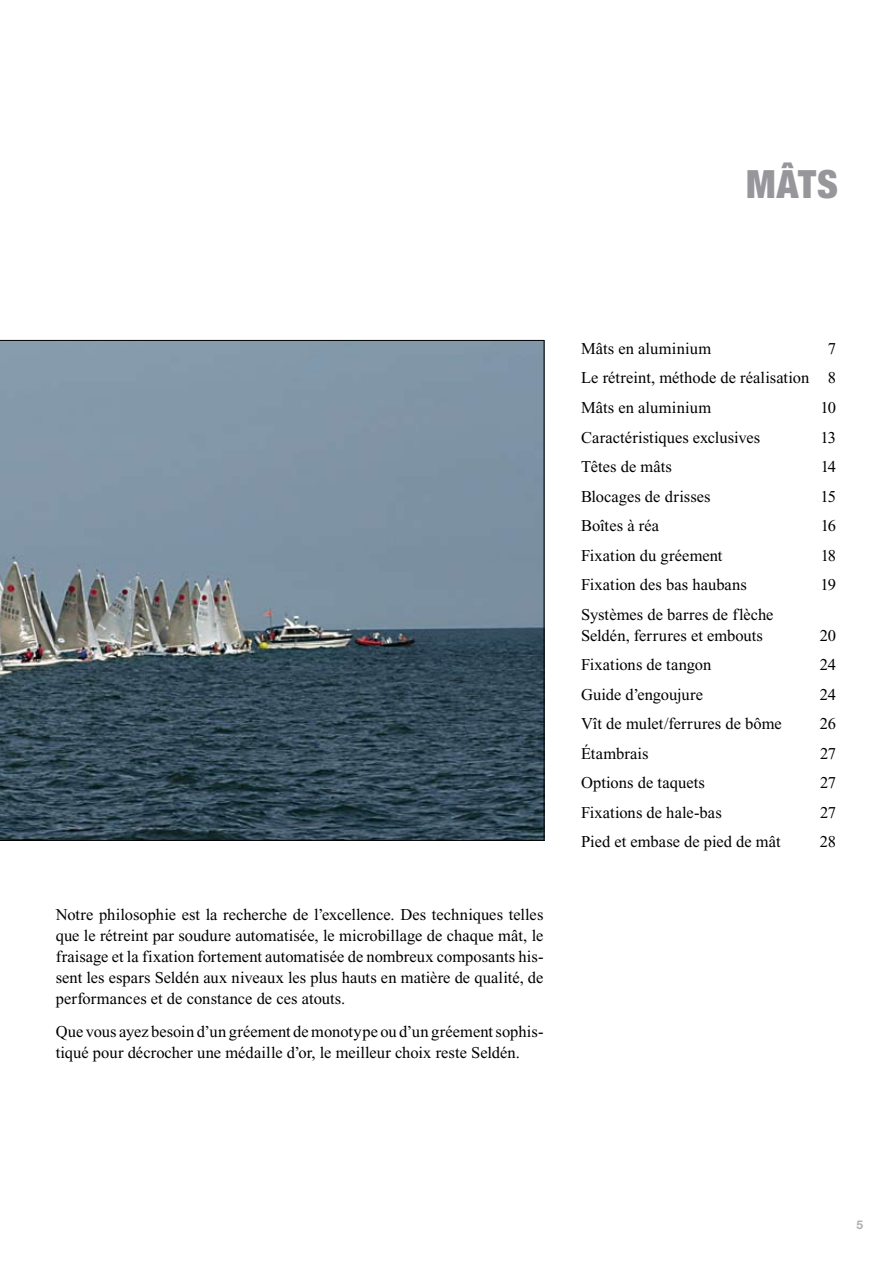
<style>
.page{position:relative;width:893px;height:1263px;background:#fff}
.page>*{position:absolute;margin:0;border:0;box-sizing:border-box;transform-origin:0 0}
.t1{font:900 condensed 39px "Helvetica Neue LT Pro";color:#97979b}
.t2{font:16.5px/21px "Times New Roman";color:#000;text-align:justify}
.t3{font:700 12px "Helvetica Neue LT Pro";color:#aeafb2}
</style>
<div class="page">
<svg style="left:0;top:340px;width:544px;height:500px;background:#647785"></svg>
<h1 class="t1" style="left:746px;top:160px;width:73px">mâts</h1>
<p class="t2" style="left:56px;top:904px;width:489px">Notre philosophie est la recherche de l’excellence. Des techniques telles que le rétreint par soudure automatisée, le microbillage de chaque mât, le fraisage et la fixation fortement automatisée de nombreux composants his&shy;sent les espars Seldén aux niveaux les plus hauts en matière de qualité, de performances et de constance de ces atouts.</p>
<p class="t2" style="left:56px;top:1021px;width:489px">Que vous ayez besoin d’un gréement de monotype ou d’un gréement sophis&shy;tiqué pour décrocher une médaille d’or, le meilleur choix reste Seldén.</p>
<p class="t2" style="left:581px;top:338px;width:132px">Mâts en aluminium</p>
<p class="t2" style="left:581px;top:334px;width:257px;line-height:29.5px;text-indent:247px">7<br>Le rétreint, méthode de réalisation 8<br>Mâts en aluminium</p>
<p class="t2" style="left:821px;top:397px;width:17px">10</p>
<p class="t2" style="left:581px;top:426px;width:181px">Caractéristiques exclusives</p>
<p class="t2" style="left:820px;top:426px;width:17px">13</p>
<p class="t2" style="left:581px;top:456px;width:92px">Têtes de mâts</p>
<p class="t2" style="left:821px;top:456px;width:17px">14</p>
<p class="t2" style="left:581px;top:485px;width:131px">Blocages de drisses</p>
<p class="t2" style="left:820px;top:485px;width:17px">15</p>
<p class="t2" style="left:581px;top:515px;width:79px">Boîtes à réa</p>
<p class="t2" style="left:821px;top:515px;width:17px">16</p>
<p class="t2" style="left:581px;top:544px;width:143px">Fixation du gréement</p>
<p class="t2" style="left:821px;top:544px;width:17px">18</p>
<p class="t2" style="left:581px;top:574px;width:168px">Fixation des bas haubans</p>
<p class="t2" style="left:820px;top:574px;width:17px">19</p>
<p class="t2" style="left:581px;top:604px;width:194px">Systèmes de barres de flèche<br>Seldén, ferrures et embouts</p>
<p class="t2" style="left:820px;top:625px;width:18px">20</p>
<p class="t2" style="left:581px;top:654px;width:132px">Fixations de tangon</p>
<p class="t2" style="left:820px;top:654px;width:18px">24</p>
<p class="t2" style="left:581px;top:684px;width:124px">Guide d’engoujure</p>
<p class="t2" style="left:820px;top:684px;width:18px">24</p>
<p class="t2" style="left:581px;top:713px;width:202px">Vît de mulet/ferrures de bôme</p>
<p class="t2" style="left:820px;top:713px;width:18px">26</p>
<p class="t2" style="left:581px;top:743px;width:69px">Étambrais</p>
<p class="t2" style="left:820px;top:743px;width:18px">27</p>
<p class="t2" style="left:581px;top:772px;width:125px">Options de taquets</p>
<p class="t2" style="left:820px;top:772px;width:18px">27</p>
<p class="t2" style="left:581px;top:802px;width:142px">Fixations de hale-bas</p>
<p class="t2" style="left:820px;top:802px;width:18px">27</p>
<p class="t2" style="left:581px;top:831px;width:201px">Pied et embase de pied de mât</p>
<p class="t2" style="left:820px;top:831px;width:18px">28</p>
<p class="t3" style="left:856px;top:1217px;width:8px">5</p>
</div>
